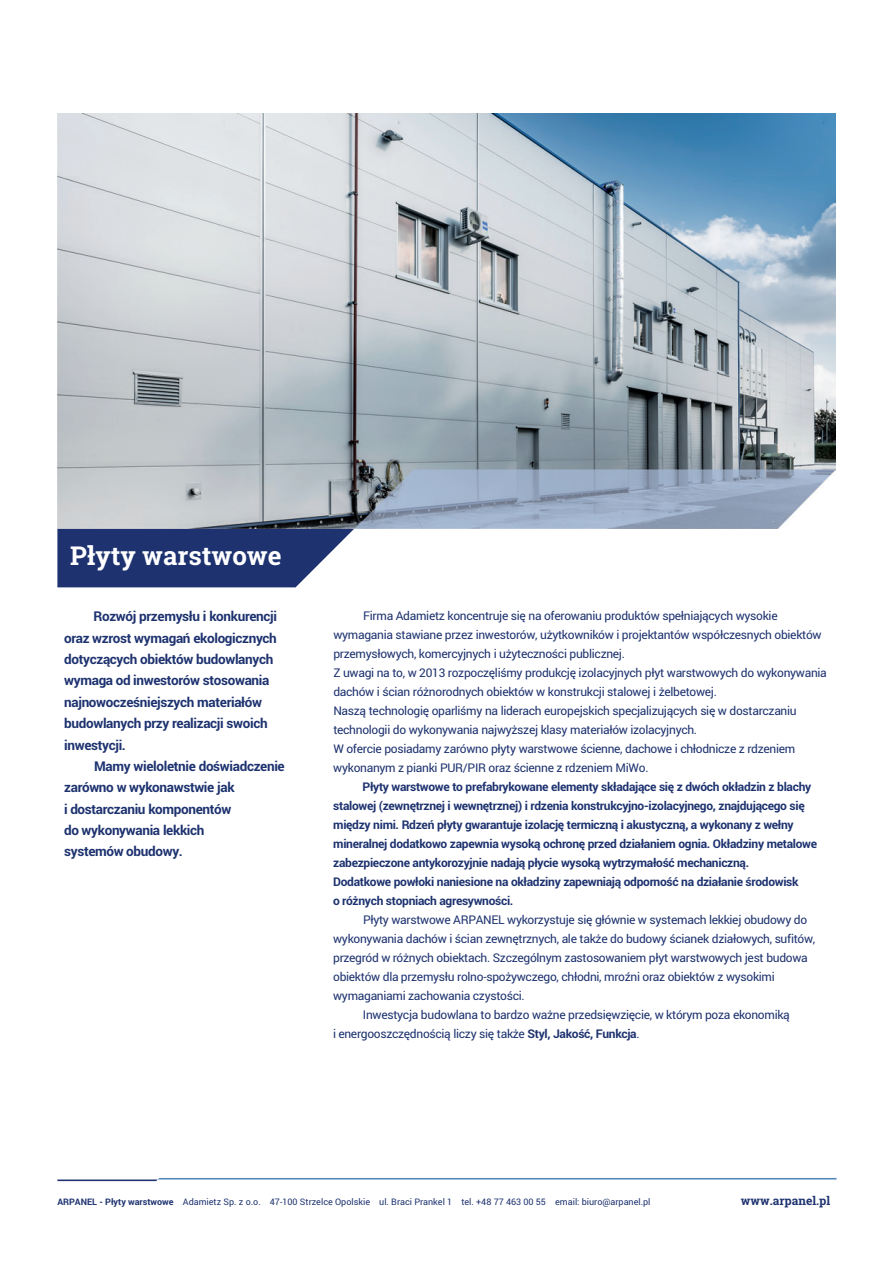
<style>
.page{position:relative;width:893px;height:1263px;background:#fff}
.page>*{position:absolute;margin:0;border:0;box-sizing:border-box;transform-origin:0 0}
.t1{font:700 25.95px "Roboto Slab";color:#fff}
.t2{font:700 13.5px/21.3px "Roboto";letter-spacing:-.025em;color:#1d326f}
.t3{font:12px/19px "Roboto";letter-spacing:-.025em;color:#1d326f}
.t4{font:700 12px/19px "Roboto";letter-spacing:-.025em;color:#1d326f}
.t5{font:700 12px "Roboto Slab";color:#1d326f}
.t6{font:9px "Roboto";color:#1d326f}
.s1{font-weight:700}
</style>
<div class="page">
<svg style="left:57px;top:528px;width:298px;height:59px"></svg>
<svg style="left:57px;top:1178px;width:779px;height:3px"></svg>
<img style="left:57px;top:113px;width:779px;height:415px">
<h1 class="t1" style="left:70px;top:537px;width:213px">Płyty warstwowe</h1>
<p class="t2" style="left:64px;top:605px;width:214px;text-indent:29px">Rozwój przemysłu i konkurencji oraz wzrost wymagań ekologicznych dotyczących obiektów budowlanych wymaga od inwestorów stosowania najnowocześniejszych materiałów budowlanych przy realizacji swoich inwestycji.</p>
<p class="t2" style="left:64px;top:755px;width:222px;text-indent:30px">Mamy wieloletnie doświadczenie zarówno w wykonawstwie jak<br>i dostarczaniu komponentów<br>do wykonywania lekkich<br>systemów obudowy.</p>
<p class="t3" style="left:333px;top:606px;width:495px;text-indent:30px">Firma Adamietz koncentruje się na oferowaniu produktów spełniających wysokie wymagania stawiane przez inwestorów, użytkowników i projektantów współczesnych obiektów przemysłowych, komercyjnych i użyteczności publicznej.<br>Z uwagi na to, w 2013 rozpoczęliśmy produkcję izolacyjnych płyt warstwowych do wykonywania dachów i ścian różnorodnych obiektów w konstrukcji stalowej i żelbetowej.<br>Naszą technologię oparliśmy na liderach europejskich specjalizujących się w dostarczaniu technologii do wykonywania najwyższej klasy materiałów izolacyjnych.<br>W ofercie posiadamy zarówno płyty warstwowe ścienne, dachowe i chłodnicze z rdzeniem wykonanym z pianki PUR/PIR oraz ścienne z rdzeniem MiWo.</p>
<p class="t4" style="left:333px;top:776px;width:485px;text-indent:29px">Płyty warstwowe to prefabrykowane elementy składające się z dwóch okładzin z blachy stalowej (zewnętrznej i wewnętrznej) i rdzenia konstrukcyjno-izolacyjnego, znajdującego się między nimi. Rdzeń płyty gwarantuje izolację termiczną i akustyczną, a wykonany z wełny mineralnej dodatkowo zapewnia wysoką ochronę przed działaniem ognia. Okładziny metalowe zabezpieczone antykorozyjnie nadają płycie wysoką wytrzymałość mechaniczną.<br>Dodatkowe powłoki naniesione na okładziny zapewniają odporność na działanie środowisk<br>o różnych stopniach agresywności.</p>
<p class="t3" style="left:363px;top:909px;width:446px">Płyty warstwowe ARPANEL wykorzystuje się głównie w systemach lekkiej obudowy do</p>
<p class="t3" style="left:333px;top:928px;width:484px">wykonywania dachów i ścian zewnętrznych, ale także do budowy ścianek działowych, sufitów,</p>
<p class="t3" style="left:333px;top:947px;width:476px">przegród w różnych obiektach. Szczególnym zastosowaniem płyt warstwowych jest budowa</p>
<p class="t3" style="left:333px;top:966px;width:443px">obiektów dla przemysłu rolno-spożywczego, chłodni, mroźni oraz obiektów z wysokimi</p>
<p class="t3" style="left:333px;top:985px;width:193px">wymaganiami zachowania czystości.</p>
<p class="t3" style="left:363px;top:1004px;width:428px">Inwestycja budowlana to bardzo ważne przedsięwzięcie, w którym poza ekonomiką</p>
<p class="t3" style="left:333px;top:1023px;width:308px">i energooszczędnością liczy się także <span class="s1">Styl, Jakość, Funkcja</span>.</p>
<p class="t6" style="left:57px;top:1195px;width:595px"><span class="s1">ARPANEL - Płyty warstwowe</span> Adamietz Sp. z o.o. 47-100 Strzelce Opolskie ul. Braci Prankel 1 tel. +48 77 463 00 55 email: biuro@arpanel.pl</p>
<p class="t5" style="left:741px;top:1192px;width:91px">www.arpanel.pl</p>
</div>
